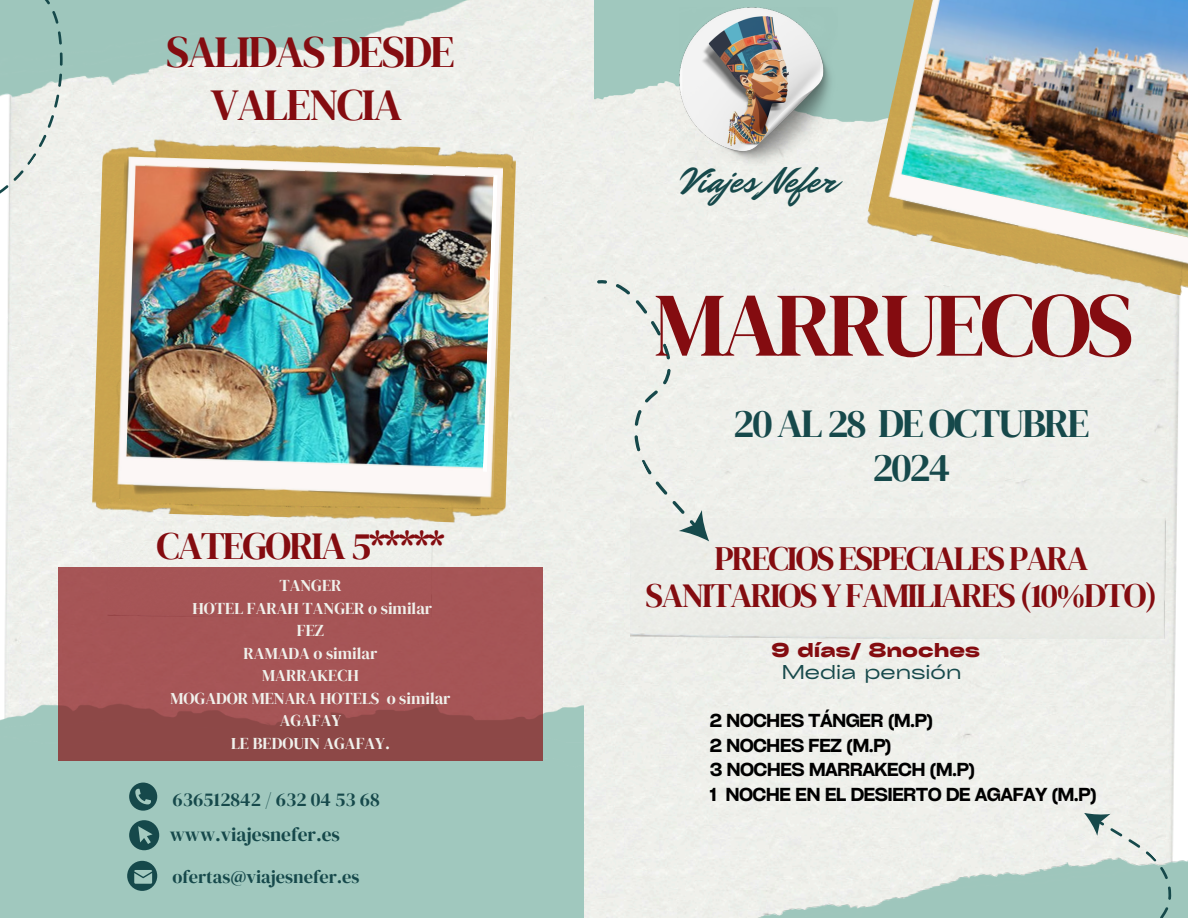
<style>
.page{position:relative;width:1188px;height:918px;background:#fff}
.page>*{position:absolute;margin:0;border:0;box-sizing:border-box;transform-origin:0 0}
.t1{font:90.6px "DM Serif Display";letter-spacing:-.05em;color:#840c10}
.t2{font:44.4px/52.7px "DM Serif Display";letter-spacing:-.04em;color:#840c10;text-align:center}
.t3{font:39.9px/43.8px "DM Serif Display";letter-spacing:-.05em;color:#16494b;text-align:center}
.t4{font:38.4px "DM Serif Display";letter-spacing:-.05em;color:#840c10}
.t5{font:37.35px "Mr Dafoe";color:#16494b}
.t6{font:33.9px/37.2px "DM Serif Display";letter-spacing:-.05em;color:#840c10;text-align:center}
.t7{font:19.35px "DM Serif Display";color:#16494b}
.t8{font:700 19.2px "Cy Grotesk Grand";color:#840c10}
.t9{font:19.2px "Cy Grotesk Grand";color:#16494b}
.t10{font:18.3px "DM Serif Display";color:#16494b}
.t11{font:18px/24.8px "Cy Grotesk Key Demi";letter-spacing:-.04em;color:#000}
.t12{font:16.5px "DM Serif Display";color:#f0f1ec}
</style>
<div class="page">
<div style="left:4px;top:149px;width:1176px;height:769px;background:#eff0eb"></div>
<div style="left:0;top:703px;width:583px;height:215px;background:#a0c8be"></div>
<div style="left:630px;top:518px;width:543px;height:121px;background:#ebece8"></div>
<img style="left:740px;top:835px;width:337px;height:83px">
<svg style="left:1077px;top:800px;width:111px;height:118px;background:#c3d8d1"></svg>
<img style="left:116px;top:0;width:747px;height:166px">
<img style="left:594px;top:0;width:271px;height:149px">
<div style="left:570px;top:276px;width:164px;height:275px;background:#eff0eb"></div>
<div style="left:129px;top:783px;width:28px;height:28px;background:#16494b;border-radius:50%"></div>
<svg style="left:135px;top:789px;width:16px;height:15px"></svg>
<div style="left:129px;top:820px;width:30px;height:30px;background:#16494b;border-radius:50%"></div>
<svg style="left:138px;top:826px;width:14px;height:18px"></svg>
<div style="left:127px;top:861px;width:30px;height:30px;background:#16494b;border-radius:50%"></div>
<svg style="left:134px;top:870px;width:18px;height:13px"></svg>
<img style="left:94px;top:145px;width:422px;height:379px">
<img style="left:92px;top:137px;width:422px;height:379px">
<img style="left:114px;top:156px;width:389px;height:352px">
<img style="left:483px;top:175px;width:15px;height:297px">
<img style="left:865px;top:0;width:323px;height:305px">
<img style="left:884px;top:0;width:304px;height:279px">
<svg style="left:0;top:0;width:116px;height:260px;background:#d0dcd2"></svg>
<img style="left:679px;top:7px;width:158px;height:159px">
<div style="left:107px;top:544px;width:329px;height:24px;background:#eff0eb"></div>
<div style="left:58px;top:568px;width:485px;height:193px;background:linear-gradient(to bottom,#ad585a,#924b4a)"></div>
<p class="t2" style="left:166px;top:25px;width:290px">SALIDAS DESDE<br>VALENCIA</p>
<h3 class="t4" style="left:157px;top:519px;width:290px">CATEGORIA 5*****</h3>
<h5 class="t12" style="left:279px;top:574px;width:64px">TANGER</h5>
<h3 class="t12" style="left:192px;top:597px;width:241px">HOTEL FARAH TANGER o similar</h3>
<p class="t12" style="left:297px;top:619px;width:29px">FEZ</p>
<p class="t12" style="left:244px;top:642px;width:135px">RAMADA o similar</p>
<p class="t12" style="left:262px;top:664px;width:98px">MARRAKECH</p>
<p class="t12" style="left:170px;top:687px;width:282px">MOGADOR MENARA HOTELS o similar</p>
<p class="t12" style="left:280px;top:709px;width:63px">AGAFAY</p>
<p class="t12" style="left:231px;top:732px;width:160px">LE BEDOUIN AGAFAY.</p>
<p class="t7" style="left:173px;top:786px;width:209px">636512842 / 632 04 53 68</p>
<p class="t7" style="left:170px;top:821px;width:172px">www.viajesnefer.es</p>
<p class="t10" style="left:173px;top:865px;width:188px">ofertas@viajesnefer.es</p>
<p class="t5" style="left:681px;top:155px;width:157px">Viajes Nefer</p>
<p class="t1" style="left:654px;top:262px;width:481px">MARRUECOS</p>
<h1 class="t3" style="left:733px;top:401px;width:358px">20 AL 28 DE OCTUBRE<br>2024</h1>
<p class="t6" style="left:646px;top:539px;width:513px">PRECIOS ESPECIALES PARA<br>SANITARIOS Y FAMILIARES (10%DTO)</p>
<h4 class="t8" style="left:771px;top:637px;width:210px">9 días/ 8noches</h4>
<p class="t9" style="left:782px;top:660px;width:181px">Media pensión</p>
<p class="t11" style="left:710px;top:707px;width:389px">2 NOCHES TÁNGER (M.P)<br>2 NOCHES FEZ (M.P)<br>3 NOCHES MARRAKECH (M.P)<br>1 NOCHE EN EL DESIERTO DE AGAFAY (M.P)</p>
</div>
